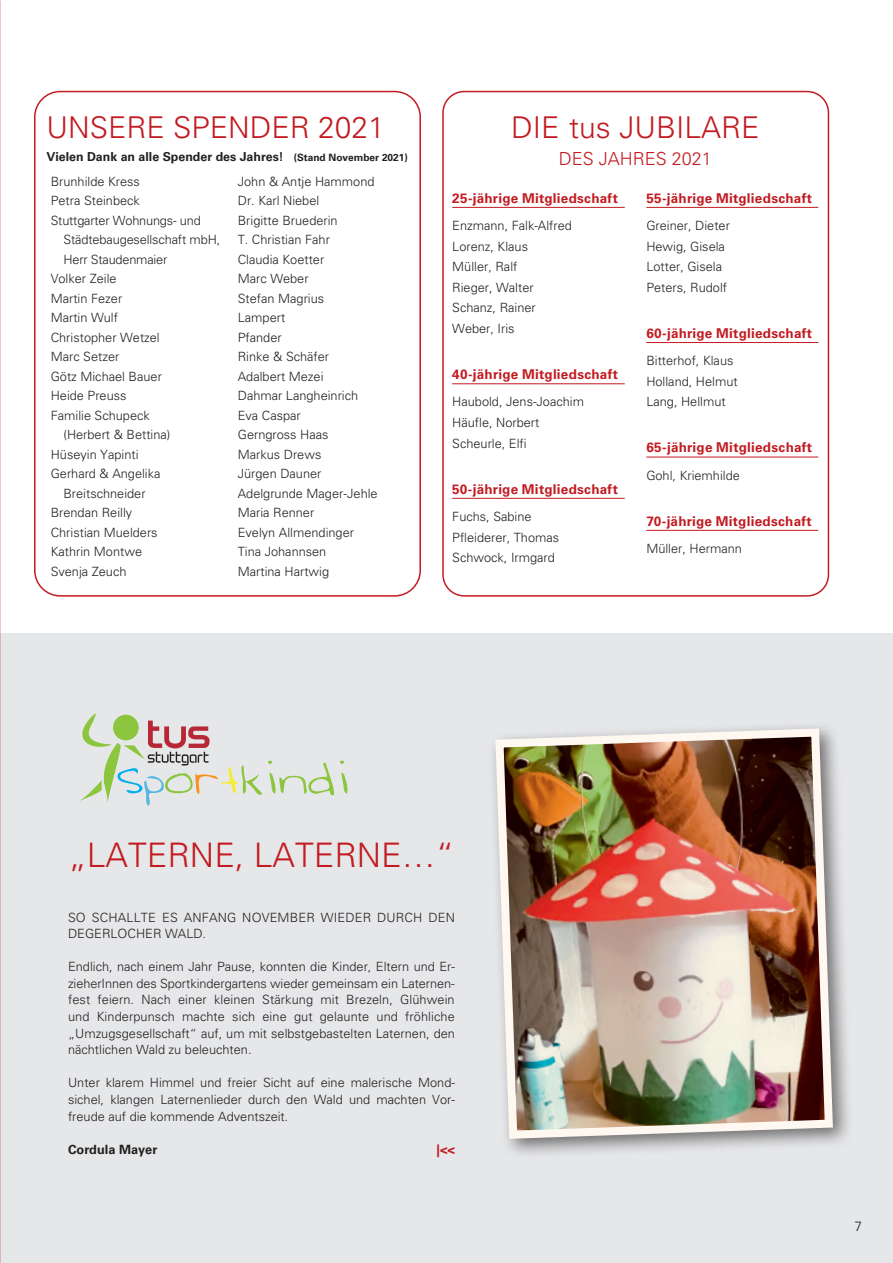
<style>
.page{position:relative;width:893px;height:1263px;background:#fff}
.page>*{position:absolute;margin:0;border:0;box-sizing:border-box;transform-origin:0 0}
.t1{font:300 33.75px "Univers";color:#c21b21}
.t2{font:300 30px "Univers";color:#c21b21}
.t3{font:300 18px "Univers";color:#c21b21}
.t4{font:700 13.5px "Univers";letter-spacing:.015em;color:#c21b21}
.t5{font:300 13.5px "Univers";color:#231f20}
.t6{font:300 12.75px/19.5px "Univers";color:#231f20}
.t7{font:700 12.75px "Univers";color:#231f20}
.t8{font:700 12.75px "Univers";color:#c21b21}
.t9{font:700 12.3px "Univers";color:#231f20}
.s1{font-size:10.2px}
</style>
<div class="page">
<div style="left:0;top:634px;width:893px;height:629px;background:#e6e7e9"></div>
<hr style="left:452px;top:207px;width:173px;height:1px;background:#c21b21">
<hr style="left:452px;top:383px;width:173px;height:1px;background:#c21b21">
<hr style="left:452px;top:498px;width:173px;height:1px;background:#c21b21">
<hr style="left:646px;top:207px;width:172px;height:1px;background:#c21b21">
<hr style="left:646px;top:342px;width:172px;height:1px;background:#c21b21">
<hr style="left:646px;top:457px;width:172px;height:1px;background:#c21b21">
<hr style="left:646px;top:530px;width:172px;height:1px;background:#c21b21">
<div style="left:442px;top:91px;width:387px;height:506px;border:2px solid #c21b21;border-radius:21px"></div>
<div style="left:34px;top:91px;width:387px;height:506px;border:2px solid #c21b21;border-radius:26px"></div>
<svg style="left:268px;top:761px;width:66px;height:34px"></svg>
<svg style="left:340px;top:761px;width:7px;height:33px"></svg>
<svg style="left:79px;top:713px;width:183px;height:93px"></svg>
<div style="left:487px;top:719px;width:367px;height:441px;background:#231f20;opacity:.6"></div>
<img style="left:491px;top:724px;width:346px;height:419px">
<h2 class="t2" style="left:46px;top:110px;width:340px">UNSERE SPENDER 2021</h2>
<p class="t9" style="left:46px;top:150px;width:363px">Vielen Dank an alle Spender des Jahres! <span class="s1">(Stand November 2021)</span></p>
<p class="t6" style="left:51px;top:172px;width:91px">Brunhilde Kress</p>
<p class="t6" style="left:51px;top:191px;width:91px">Petra Steinbeck</p>
<p class="t6" style="left:51px;top:211px;width:152px">Stuttgarter Wohnungs- und</p>
<p class="t6" style="left:63px;top:230px;width:158px">Städtebaugesellschaft mbH,</p>
<p class="t6" style="left:63px;top:250px;width:105px">Herr Staudenmaier</p>
<p class="t6" style="left:51px;top:269px;width:67px">Volker Zeile</p>
<p class="t6" style="left:51px;top:289px;width:73px">Martin Fezer</p>
<p class="t6" style="left:51px;top:308px;width:69px">Martin Wulf</p>
<p class="t6" style="left:51px;top:328px;width:111px">Christopher Wetzel</p>
<p class="t6" style="left:51px;top:347px;width:70px">Marc Setzer</p>
<p class="t6" style="left:51px;top:367px;width:113px">Götz Michael Bauer</p>
<p class="t6" style="left:51px;top:386px;width:77px">Heide Preuss</p>
<p class="t6" style="left:51px;top:406px;width:101px">Familie Schupeck</p>
<p class="t6" style="left:63px;top:425px;width:108px">(Herbert &amp; Bettina)</p>
<p class="t6" style="left:51px;top:445px;width:89px">Hüseyin Yapinti</p>
<p class="t6" style="left:51px;top:464px;width:111px">Gerhard &amp; Angelika</p>
<p class="t6" style="left:63px;top:484px;width:84px">Breitschneider</p>
<p class="t6" style="left:51px;top:503px;width:83px">Brendan Reilly</p>
<p class="t6" style="left:51px;top:523px;width:108px">Christian Muelders</p>
<p class="t6" style="left:51px;top:542px;width:93px">Kathrin Montwe</p>
<p class="t6" style="left:51px;top:562px;width:77px">Svenja Zeuch</p>
<p class="t6" style="left:238px;top:172px;width:141px">John &amp; Antje Hammond<br>Dr. Karl Niebel<br>Brigitte Bruederin<br>T. Christian Fahr<br>Claudia Koetter<br>Marc Weber<br>Stefan Magrius<br>Lampert<br>Pfander<br>Rinke &amp; Schäfer<br>Adalbert Mezei<br>Dahmar Langheinrich<br>Eva Caspar<br>Gerngross Haas<br>Markus Drews<br>Jürgen Dauner<br>Adelgrunde Mager-Jehle<br>Maria Renner<br>Evelyn Allmendinger<br>Tina Johannsen<br>Martina Hartwig</p>
<h2 class="t2" style="left:511px;top:109px;width:250px">DIE tus JUBILARE</h2>
<h3 class="t3" style="left:559px;top:148px;width:155px">DES JAHRES 2021</h3>
<p class="t4" style="left:452px;top:190px;width:167px">25-jährige Mitgliedschaft</p>
<p class="t6" style="left:452px;top:215px;width:121px;line-height:20.7px">Enzmann, Falk-Alfred<br>Lorenz, Klaus<br>Müller, Ralf<br>Rieger, Walter<br>Schanz, Rainer<br>Weber, Iris</p>
<p class="t4" style="left:452px;top:367px;width:167px">40-jährige Mitgliedschaft</p>
<p class="t6" style="left:452px;top:391px;width:133px;line-height:20.7px">Haubold, Jens-Joachim<br>Häufle, Norbert<br>Scheurle, Elfi</p>
<p class="t4" style="left:452px;top:481px;width:167px">50-jährige Mitgliedschaft</p>
<p class="t6" style="left:452px;top:506px;width:108px;line-height:20.7px">Fuchs, Sabine<br>Pfleiderer, Thomas<br>Schwock, Irmgard</p>
<p class="t4" style="left:646px;top:190px;width:167px">55-jährige Mitgliedschaft</p>
<p class="t6" style="left:646px;top:215px;width:85px;line-height:20.7px">Greiner, Dieter<br>Hewig, Gisela<br>Lotter, Gisela<br>Peters, Rudolf</p>
<p class="t4" style="left:646px;top:325px;width:167px">60-jährige Mitgliedschaft</p>
<p class="t6" style="left:646px;top:350px;width:93px;line-height:20.7px">Bitterhof, Klaus<br>Holland, Helmut<br>Lang, Hellmut</p>
<p class="t4" style="left:646px;top:440px;width:167px">65-jährige Mitgliedschaft</p>
<p class="t6" style="left:646px;top:465px;width:95px">Gohl, Kriemhilde</p>
<p class="t4" style="left:646px;top:513px;width:167px">70-jährige Mitgliedschaft</p>
<p class="t6" style="left:646px;top:539px;width:97px">Müller, Hermann</p>
<h1 class="t1" style="left:68px;top:834px;width:388px">„LATERNE, LATERNE…“</h1>
<p class="t6" style="left:68px;top:909px;width:388px;line-height:16.6px">SO SCHALLTE ES ANFANG NOVEMBER WIEDER DURCH DEN<br>DEGERLOCHER WALD.</p>
<p class="t6" style="left:68px;top:958px;width:388px;line-height:16.6px;text-align:justify">Endlich, nach einem Jahr Pause, konnten die Kinder, Eltern und Er&shy;zieherInnen des Sportkindergartens wieder gemeinsam ein Laternen&shy;fest feiern. Nach einer kleinen Stärkung mit Brezeln, Glühwein und Kinderpunsch machte sich eine gut gelaunte und fröhliche „Umzugsgesellschaft“ auf, um mit selbstgebastelten Laternen, den nächtlichen Wald zu beleuchten.</p>
<p class="t6" style="left:68px;top:1074px;width:388px;line-height:16.6px;text-align:justify">Unter klarem Himmel und freier Sicht auf eine malerische Mond&shy;sichel, klangen Laternenlieder durch den Wald und machten Vor&shy;freude auf die kommende Adventszeit.</p>
<p class="t7" style="left:68px;top:1142px;width:91px">Cordula Mayer</p>
<p class="t8" style="left:437px;top:1142px;width:20px">|&lt;&lt;</p>
<p class="t5" style="left:854px;top:1217px;width:9px">7</p>
</div>
